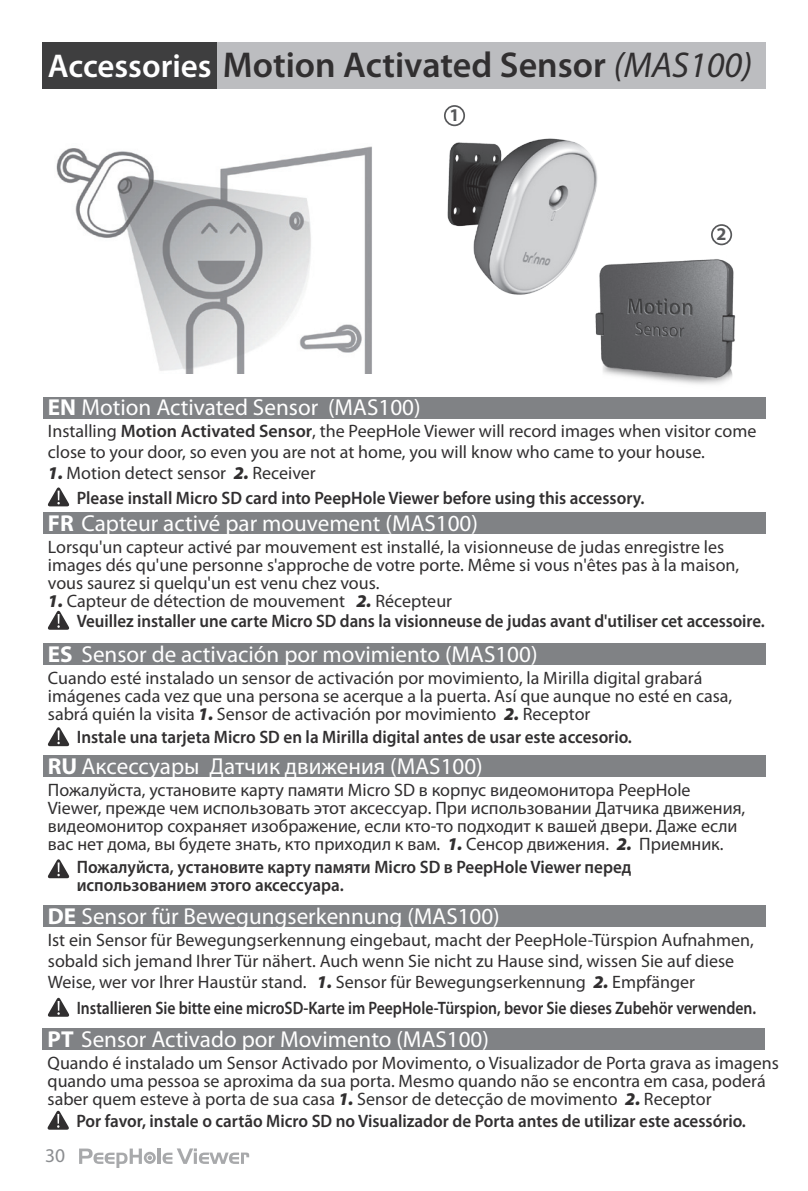
<style>
.page{position:relative;width:808px;height:1191px;background:#fff}
.page>*{position:absolute;margin:0;border:0;box-sizing:border-box;transform-origin:0 0}
.t1{font:600 36px "Myriad Pro";color:#312f30}
.t2{font:23.1px "Myriad Pro";color:#fff}
.t3{font:19.5px "Myriad Pro";color:#8b8d90}
.t4{font:18px/18px "Myriad Pro";color:#312f30}
.t5{font:600 18px/18px "Myriad Pro";color:#312f30;scale:.95 1}
.t6{font:600 18px "Myriad Pro";color:#312f30;scale:.87 1}
.t7{font:600 18px "Myriad Pro";color:#312f30;scale:.94 1}
.t8{font:700 18px "Myriad Pro";color:#57585a}
.s1{font-size:33px;color:#fff}
.s2{font-weight:400;font-style:italic}
.s3{font-weight:700}
.s4{font-weight:600}
.s5{font-weight:900;font-style:italic}
</style>
<div class="page">
<img style="left:447px;top:138px;width:151px;height:157px">
<img style="left:589px;top:255px;width:147px;height:130px">
<img style="left:56px;top:146px;width:316px;height:227px">
<div style="left:43px;top:397px;width:722px;height:21px;background:#808285"></div>
<div style="left:43px;top:512px;width:722px;height:21px;background:#808285"></div>
<div style="left:43px;top:643px;width:722px;height:21px;background:#808285"></div>
<div style="left:43px;top:755px;width:722px;height:21px;background:#808285"></div>
<div style="left:43px;top:905px;width:722px;height:21px;background:#808285"></div>
<div style="left:42px;top:43px;width:723px;height:46px;background:#bcbdc0"></div>
<div style="left:42px;top:43px;width:175px;height:46px;background:#3e3e3f"></div>
<div style="left:444px;top:105px;width:21px;height:21px;border:2px solid #57585a;border-radius:50%"></div>
<div style="left:711px;top:224px;width:21px;height:21px;border:2px solid #57585a;border-radius:50%"></div>
<svg style="left:47px;top:487px;width:23px;height:19px"></svg>
<svg style="left:47px;top:610px;width:23px;height:20px"></svg>
<svg style="left:47px;top:727px;width:23px;height:19px"></svg>
<svg style="left:47px;top:859px;width:23px;height:19px"></svg>
<svg style="left:48px;top:997px;width:22px;height:19px"></svg>
<hr style="left:158px;top:1148px;width:3px;height:15px;background:#8b8d90">
<svg style="left:79px;top:1148px;width:77px;height:20px"></svg>
<svg style="left:163px;top:1148px;width:86px;height:15px"></svg>
<div style="left:42px;top:1028px;width:723px;height:21px;background:#808285"></div>
<svg style="left:47px;top:1110px;width:22px;height:19px"></svg>
<h1 class="t1" style="left:48px;top:42px;width:706px"><span class="s1">Accessories</span> Motion Activated Sensor <span class="s2">(MAS100)</span></h1>
<p class="t8" style="left:449px;top:104px;width:11px">1</p>
<p class="t2" style="left:48px;top:393px;width:374px"><span class="s3">EN</span> Motion Activated Sensor (MAS100)</p>
<p class="t8" style="left:716px;top:223px;width:11px">2</p>
<p class="t4" style="left:48px;top:420px;width:710px;line-height:21px">Installing <span class="s4">Motion Activated Sensor</span>, the PeepHole Viewer will record images when visitor come close to your door, so even you are not at home, you will know who came to your house.</p>
<p class="t4" style="left:48px;top:464px;width:269px"><span class="s5">1.</span> Motion detect sensor <span class="s5">2.</span> Receiver</p>
<p class="t5" style="left:77px;top:488px;width:599px">Please install Micro SD card into PeepHole Viewer before using this accessory.</p>
<p class="t2" style="left:48px;top:508px;width:432px"><span class="s3">FR</span> Capteur activé par mouvement (MAS100)</p>
<p class="t4" style="left:48px;top:537px;width:693px">Lorsqu'un capteur activé par mouvement est installé, la visionneuse de judas enregistre les images dés qu'une personne s'approche de votre porte. Même si vous n'êtes pas à la maison, vous saurez si quelqu'un est venu chez vous.</p>
<p class="t4" style="left:48px;top:591px;width:406px"><span class="s5">1.</span> Capteur de détection de mouvement <span class="s5">2.</span> Récepteur</p>
<p class="t7" style="left:77px;top:609px;width:733px">Veuillez installer une carte Micro SD dans la visionneuse de judas avant d'utiliser cet accessoire.</p>
<p class="t2" style="left:48px;top:639px;width:491px"><span class="s3">ES</span> Sensor de activación por movimiento (MAS100)</p>
<p class="t4" style="left:48px;top:668px;width:686px">Cuando esté instalado un sensor de activación por movimiento, la Mirilla digital grabará imágenes cada vez que una persona se acerque a la puerta. Así que aunque no esté en casa, sabrá quién la visita <span class="s5">1.</span> Sensor de activación por movimiento <span class="s5">2.</span> Receptor</p>
<p class="t5" style="left:77px;top:728px;width:586px">Instale una tarjeta Micro SD en la Mirilla digital antes de usar este accesorio.</p>
<p class="t2" style="left:48px;top:751px;width:436px"><span class="s3">RU</span> Аксессуары Датчик движения (MAS100)</p>
<p class="t4" style="left:48px;top:780px;width:699px">Пожалуйста, установите карту памяти Micro SD в корпус видеомонитора PeepHole Viewer, прежде чем использовать этот аксессуар. При использовании Датчика движения, видеомонитор сохраняет изображение, если кто-то подходит к вашей двери. Даже если вас нет дома, вы будете знать, кто приходил к вам. <span class="s5">1.</span> Сенсор движения. <span class="s5">2.</span> Приемник.</p>
<p class="t5" style="left:77px;top:858px;width:585px">Пожалуйста, установите карту памяти Micro SD в PeepHole Viewer перед использованием этого аксессуара.</p>
<p class="t2" style="left:48px;top:901px;width:453px"><span class="s3">DE</span> Sensor für Bewegungserkennung (MAS100)</p>
<p class="t4" style="left:48px;top:928px;width:708px;line-height:21px">Ist ein Sensor für Bewegungserkennung eingebaut, macht der PeepHole-Türspion Aufnahmen, sobald sich jemand Ihrer Tür nähert. Auch wenn Sie nicht zu Hause sind, wissen Sie auf diese<br>Weise, wer vor Ihrer Haustür stand. <span class="s5">1.</span> Sensor für Bewegungserkennung <span class="s5">2.</span> Empfänger</p>
<p class="t6" style="left:77px;top:996px;width:782px">Installieren Sie bitte eine microSD-Karte im PeepHole-Türspion, bevor Sie dieses Zubehör verwenden.</p>
<p class="t2" style="left:48px;top:1024px;width:443px"><span class="s3">PT</span> Sensor Activado por Movimento (MAS100)</p>
<p class="t4" style="left:48px;top:1053px;width:733px">Quando é instalado um Sensor Activado por Movimento, o Visualizador de Porta grava as imagens quando uma pessoa se aproxima da sua porta. Mesmo quando não se encontra em casa, poderá saber quem esteve à porta de sua casa <span class="s5">1.</span> Sensor de detecção de movimento <span class="s5">2.</span> Receptor</p>
<p class="t5" style="left:76px;top:1111px;width:706px">Por favor, instale o cartão Micro SD no Visualizador de Porta antes de utilizar este acessório.</p>
<p class="t3" style="left:45px;top:1143px;width:22px">30</p>
</div>
